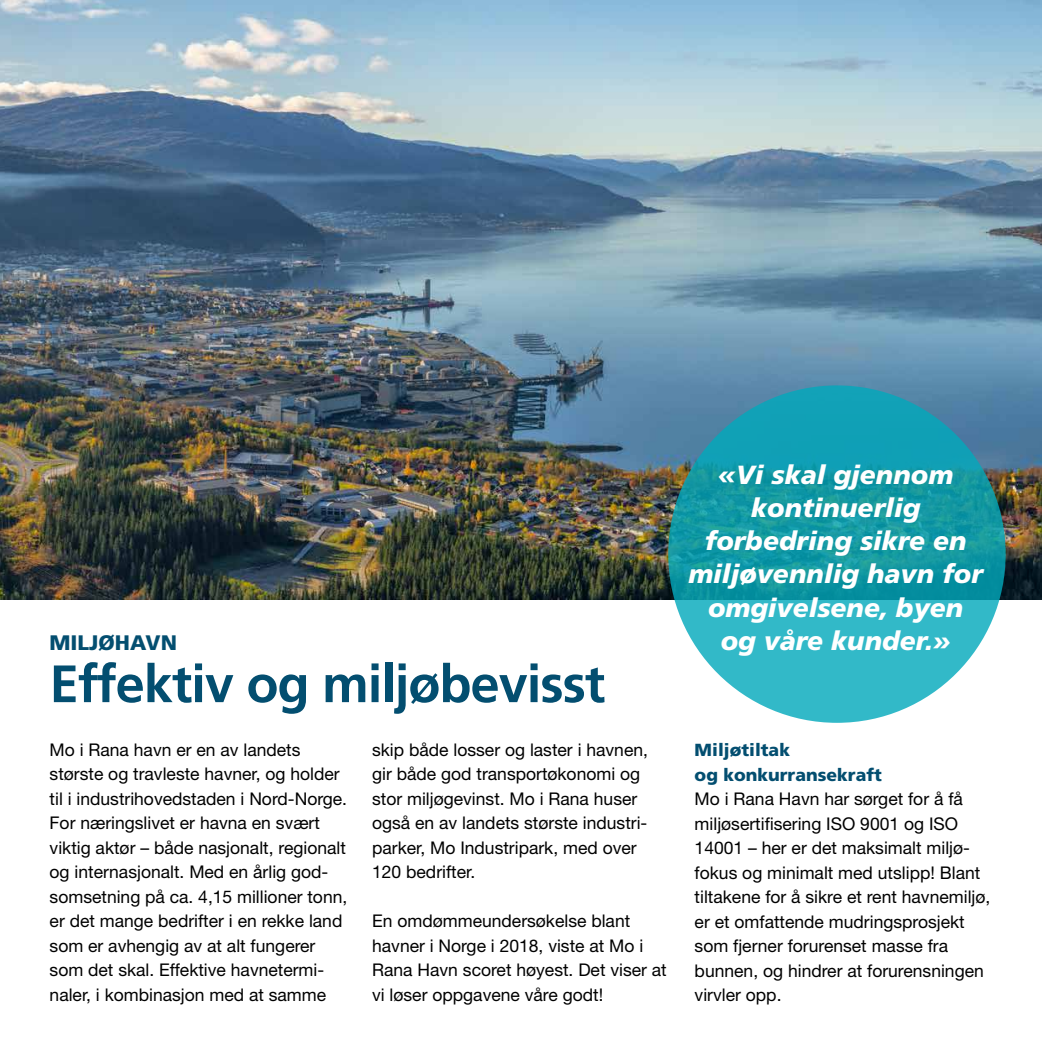
<style>
.page{position:relative;width:1042px;height:1042px;background:#fff}
.page>*{position:absolute;margin:0;border:0;box-sizing:border-box;transform-origin:0 0}
.t1{font:700 52.5px "Frutiger LT Std";letter-spacing:-.02em;color:#034e70}
.t2{font:italic 900 26.25px/33.2px "Frutiger LT Std";color:#fff;text-align:center}
.t3{font:900 21px "Frutiger LT Std";color:#034e70}
.t4{font:17.5px/24.5px "Helvetica Neue LT Std";color:#000}
.t5{font:900 17.5px/24.5px "Frutiger LT Std";color:#034e70}
</style>
<div class="page">
<img style="left:0;top:0;width:1042px;height:600px">
<svg style="left:668px;top:385px;width:337px;height:338px"></svg>
<p class="t3" style="left:50px;top:629px;width:129px">MILJØHAVN</p>
<h1 class="t1" style="left:50px;top:653px;width:557px">Effektiv og miljøbevisst</h1>
<p class="t4" style="left:50px;top:737px;width:299px">Mo i Rana havn er en av landets største og travleste havner, og holder til i industrihovedstaden i Nord-Norge.<br>For næringslivet er havna en svært viktig aktør – både nasjonalt, regionalt og internasjonalt. Med en årlig god&shy;somsetning på ca. 4,15 millioner tonn, er det mange bedrifter i en rekke land som er avhengig av at alt fungerer som det skal. Effektive havnetermi&shy;naler, i kombinasjon med at samme</p>
<p class="t4" style="left:372px;top:737px;width:277px">skip både losser og laster i havnen, gir både god transportøkonomi og stor miljøgevinst. Mo i Rana huser også en av landets største industri&shy;parker, Mo Industripark, med over<br>120 bedrifter.</p>
<p class="t4" style="left:372px;top:908px;width:296px">En omdømmeundersøkelse blant havner i Norge i 2018, viste at Mo i<br>Rana Havn scoret høyest. Det viser at vi løser oppgavene våre godt!</p>
<h2 class="t2" style="left:688px;top:458px;width:296px">«Vi skal gjennom kontinuerlig forbedring sikre en miljøvennlig havn for omgivelsene, byen og våre kunder.»</h2>
<p class="t5" style="left:694px;top:738px;width:189px">Miljøtiltak<br>og konkurransekraft</p>
<p class="t4" style="left:694px;top:786px;width:297px">Mo i Rana Havn har sørget for å få miljøsertifisering ISO 9001 og ISO 14001 – her er det maksimalt miljø&shy;fokus og minimalt med utslipp! Blant tiltakene for å sikre et rent havnemiljø, er et omfattende mudringsprosjekt som fjerner forurenset masse fra bunnen, og hindrer at forurensningen virvler opp.</p>
</div>
